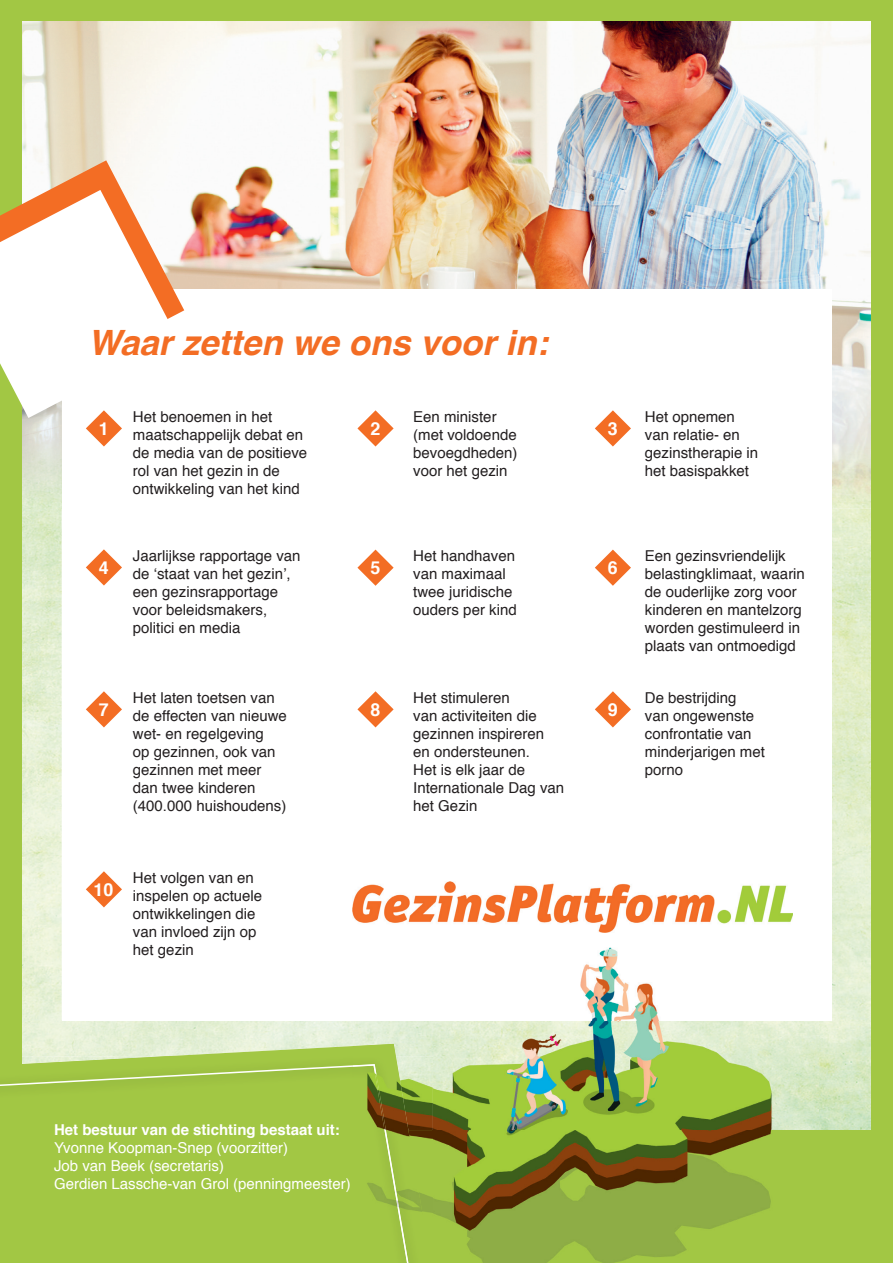
<style>
.page{position:relative;width:893px;height:1263px;background:#a2c744}
.page>*{position:absolute;margin:0;border:0;box-sizing:border-box;transform-origin:0 0}
.t1{font:italic 700 34.8px "Helvetica";color:#f36d24}
.t2{font:700 17.85px "Helvetica";color:#fff}
.t3{font:15px/18px "Helvetica";color:#231f20}
.t4{font:15px/18px "Helvetica";color:#fff}
.t5{font:700 15px "Helvetica";color:#fff}
</style>
<div class="page">
<img style="left:22px;top:509px;width:53px;height:535px">
<img style="left:818px;top:31px;width:53px;height:1099px">
<img style="left:75px;top:1020px;width:278px;height:24px">
<img style="left:353px;top:1020px;width:465px;height:110px">
<img style="left:22px;top:21px;width:849px;height:10px">
<img style="left:22px;top:31px;width:796px;height:159px">
<img style="left:184px;top:190px;width:103px;height:99px">
<img style="left:287px;top:190px;width:531px;height:99px">
<img style="left:22px;top:446px;width:40px;height:63px">
<div style="left:62px;top:289px;width:769px;height:731px;background:#fff"></div>
<svg style="left:357px;top:410px;width:37px;height:36px"></svg>
<svg style="left:595px;top:410px;width:36px;height:36px"></svg>
<svg style="left:86px;top:549px;width:36px;height:36px"></svg>
<svg style="left:357px;top:550px;width:37px;height:36px"></svg>
<svg style="left:595px;top:550px;width:36px;height:36px"></svg>
<svg style="left:86px;top:691px;width:36px;height:36px"></svg>
<svg style="left:357px;top:691px;width:37px;height:36px"></svg>
<svg style="left:595px;top:691px;width:36px;height:36px"></svg>
<svg style="left:86px;top:871px;width:36px;height:36px"></svg>
<svg style="left:22px;top:1044px;width:409px;height:12px;fill:#e4efd6"></svg>
<img style="left:22px;top:1056px;width:374px;height:8px">
<svg style="left:0;top:1065px;width:353px;height:21px"></svg>
<img style="left:353px;top:882px;width:440px;height:138px">
<img style="left:408px;top:1130px;width:363px;height:133px">
<img style="left:353px;top:1044px;width:43px;height:12px">
<img style="left:396px;top:1056px;width:37px;height:74px">
<img style="left:353px;top:1064px;width:55px;height:199px">
<svg style="left:0;top:160px;width:184px;height:286px"></svg>
<h1 class="t1" style="left:88px;top:314px;width:461px">Waar zetten we ons voor in:</h1>
<p class="t3" style="left:133px;top:408px;width:176px">Het benoemen in het maatschappelijk debat en de media van de positieve rol van het gezin in de ontwikkeling van het kind</p>
<p class="t3" style="left:413px;top:408px;width:106px">Een minister (met voldoende bevoegdheden) voor het gezin</p>
<p class="t3" style="left:645px;top:408px;width:115px">Het opnemen van relatie- en gezinstherapie in het basispakket</p>
<p class="t2" style="left:99px;top:414px;width:11px">1</p>
<p class="t2" style="left:371px;top:414px;width:11px">2</p>
<p class="t2" style="left:608px;top:414px;width:11px">3</p>
<p class="t3" style="left:133px;top:547px;width:169px">Jaarlijkse rapportage van de ‘staat van het gezin’, een gezinsrapportage voor beleidsmakers, politici en media</p>
<p class="t3" style="left:413px;top:547px;width:105px">Het handhaven van maximaal twee juridische ouders per kind</p>
<p class="t3" style="left:645px;top:547px;width:162px">Een gezinsvriendelijk belastingklimaat, waarin de ouderlijke zorg voor kinderen en mantelzorg worden gestimuleerd in plaats van ontmoedigd</p>
<p class="t3" style="left:133px;top:689px;width:155px">Het laten toetsen van de effecten van nieuwe wet- en regelgeving<br>op gezinnen, ook van gezinnen met meer dan twee kinderen (400.000 huishoudens)</p>
<p class="t3" style="left:413px;top:689px;width:152px">Het stimuleren<br>van activiteiten die gezinnen inspireren en ondersteunen.<br>Het is elk jaar de<br>Internationale Dag van het Gezin</p>
<p class="t3" style="left:645px;top:689px;width:122px">De bestrijding<br>van ongewenste confrontatie van minderjarigen met porno</p>
<p class="t2" style="left:99px;top:553px;width:11px">4</p>
<p class="t2" style="left:371px;top:554px;width:11px">5</p>
<p class="t2" style="left:608px;top:554px;width:11px">6</p>
<p class="t2" style="left:99px;top:695px;width:11px">7</p>
<p class="t2" style="left:371px;top:695px;width:11px">8</p>
<p class="t2" style="left:608px;top:695px;width:11px">9</p>
<p class="t2" style="left:94px;top:875px;width:21px">10</p>
<p class="t3" style="left:133px;top:869px;width:131px">Het volgen van en inspelen op actuele ontwikkelingen die van invloed zijn op het gezin</p>
<p class="t5" style="left:54px;top:1117px;width:287px">Het bestuur van de stichting bestaat uit:</p>
<p class="t4" style="left:54px;top:1139px;width:298px">Yvonne Koopman-Snep (voorzitter)<br>Job van Beek (secretaris)<br>Gerdien Lassche-van Grol (penningmeester)</p>
</div>
